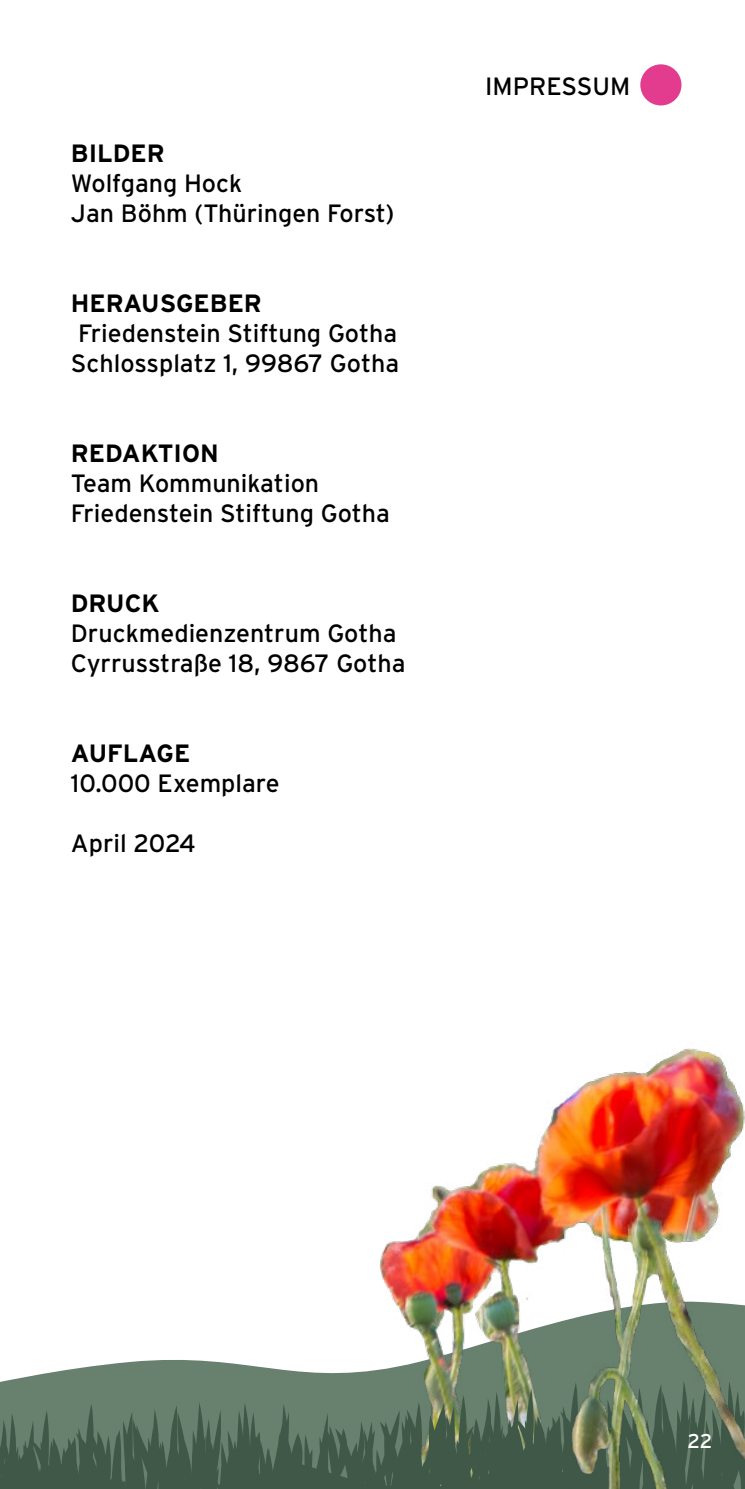
<style>
.page{position:relative;width:745px;height:1489px;background:#fff}
.page>*{position:absolute;margin:0;border:0;box-sizing:border-box;transform-origin:0 0}
.t1{font:25px/30px "Interstate";color:#000}
.t2{font:700 25px "Interstate";color:#000}
.t3{font:20px "Interstate";color:#fff}
.s1{font-family:"Londrina Solid";color:#fff}
</style>
<div class="page">
<svg style="left:10px;top:1360px;width:346px;height:20px;fill:#68816e"></svg>
<div style="left:640px;top:64px;width:41px;height:41px;background:#e33b8d;border-radius:50%"></div>
<img style="left:356px;top:1102px;width:208px;height:278px">
<svg style="left:0;top:1380px;width:564px;height:108px;background:#556e5b"></svg>
<img style="left:564px;top:1048px;width:180px;height:440px">
<p class="t2" style="left:71px;top:139px;width:95px">BILDER</p>
<p class="t1" style="left:71px;top:168px;width:325px">Wolfgang Hock<br>Jan Böhm (Thüringen Forst)</p>
<p class="t2" style="left:71px;top:289px;width:192px">HERAUSGEBER</p>
<p class="t1" style="left:71px;top:318px;width:329px">Friedenstein Stiftung Gotha<br>Schlossplatz 1, 99867 Gotha</p>
<p class="t2" style="left:71px;top:439px;width:149px">REDAKTION</p>
<p class="t1" style="left:71px;top:468px;width:320px">Team Kommunikation<br>Friedenstein Stiftung Gotha</p>
<p class="t2" style="left:71px;top:589px;width:90px">DRUCK</p>
<p class="t1" style="left:71px;top:618px;width:336px">Druckmedienzentrum Gotha<br>Cyrrusstraße 18, 9867 Gotha</p>
<p class="t2" style="left:71px;top:739px;width:121px">AUFLAGE</p>
<p class="t1" style="left:71px;top:768px;width:210px">10.000 Exemplare</p>
<p class="t1" style="left:71px;top:828px;width:126px">April 2024</p>
<p class="t1" style="left:485px;top:70px;width:188px">IMPRESSUM <span class="s1">08</span></p>
<p class="t3" style="left:687px;top:1429px;width:26px">22</p>
</div>
